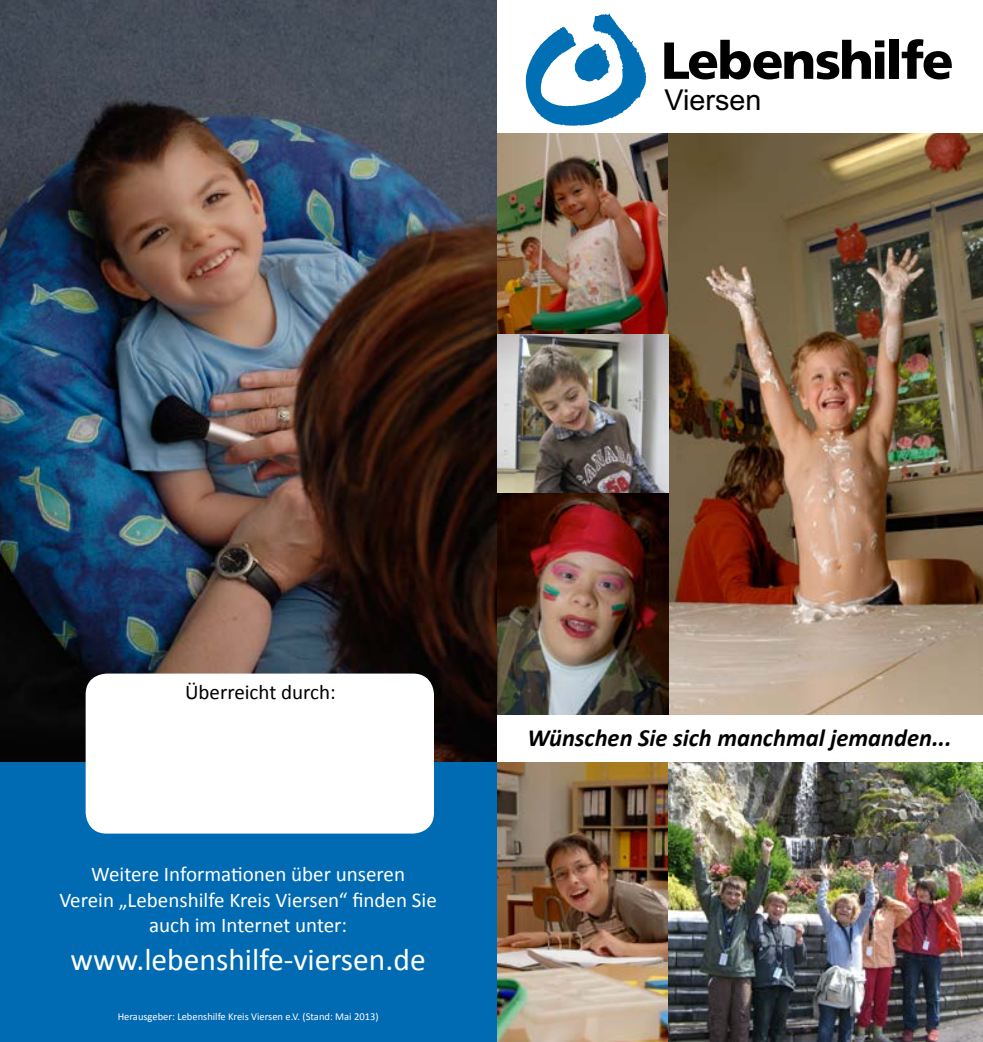
<style>
.page{position:relative;width:983px;height:1042px;background:#fff}
.page>*{position:absolute;margin:0;border:0;box-sizing:border-box;transform-origin:0 0}
.t1{font:31.5px "Calibri";color:#fff}
.t2{font:28.7px "Arial";color:#000}
.t3{font:italic 700 24.68px "Calibri";color:#000}
.t4{font:21px/25.2px "Calibri";color:#fff;text-align:center}
.t5{font:21px "Calibri";color:#000}
.t6{font:10.5px "Calibri";color:#fff}
</style>
<div class="page">
<img style="left:496px;top:762px;width:486px;height:280px">
<img style="left:496px;top:134px;width:172px;height:360px">
<img style="left:668px;top:134px;width:314px;height:580px">
<img style="left:496px;top:494px;width:172px;height:220px">
<svg style="left:525px;top:13px;width:121px;height:113px"></svg>
<svg style="left:664px;top:40px;width:220px;height:39px"></svg>
<div style="left:888px;top:40px;width:10px;height:39px;background:#000"></div>
<svg style="left:901px;top:39px;width:50px;height:40px"></svg>
<img style="left:0;top:0;width:496px;height:762px">
<div style="left:0;top:762px;width:496px;height:280px;background:#006ab3"></div>
<div style="left:86px;top:673px;width:348px;height:160px;background:#fff;border-radius:21px"></div>
<h2 class="t2" style="left:664px;top:81px;width:99px">Viersen</h2>
<p class="t5" style="left:185px;top:679px;width:152px">Überreicht durch:</p>
<p class="t4" style="left:59px;top:861px;width:379px">Weitere Informationen über unseren<br>Verein „Lebenshilfe Kreis Viersen“ finden Sie auch im Internet unter:</p>
<h1 class="t1" style="left:70px;top:939px;width:356px">www.lebenshilfe-viersen.de</h1>
<p class="t6" style="left:118px;top:1009px;width:262px">Herausgeber: Lebenshilfe Kreis Viersen e.V. (Stand: Mai 2013)</p>
<p class="t3" style="left:527px;top:723px;width:425px">Wünschen Sie sich manchmal jemanden...</p>
</div>
